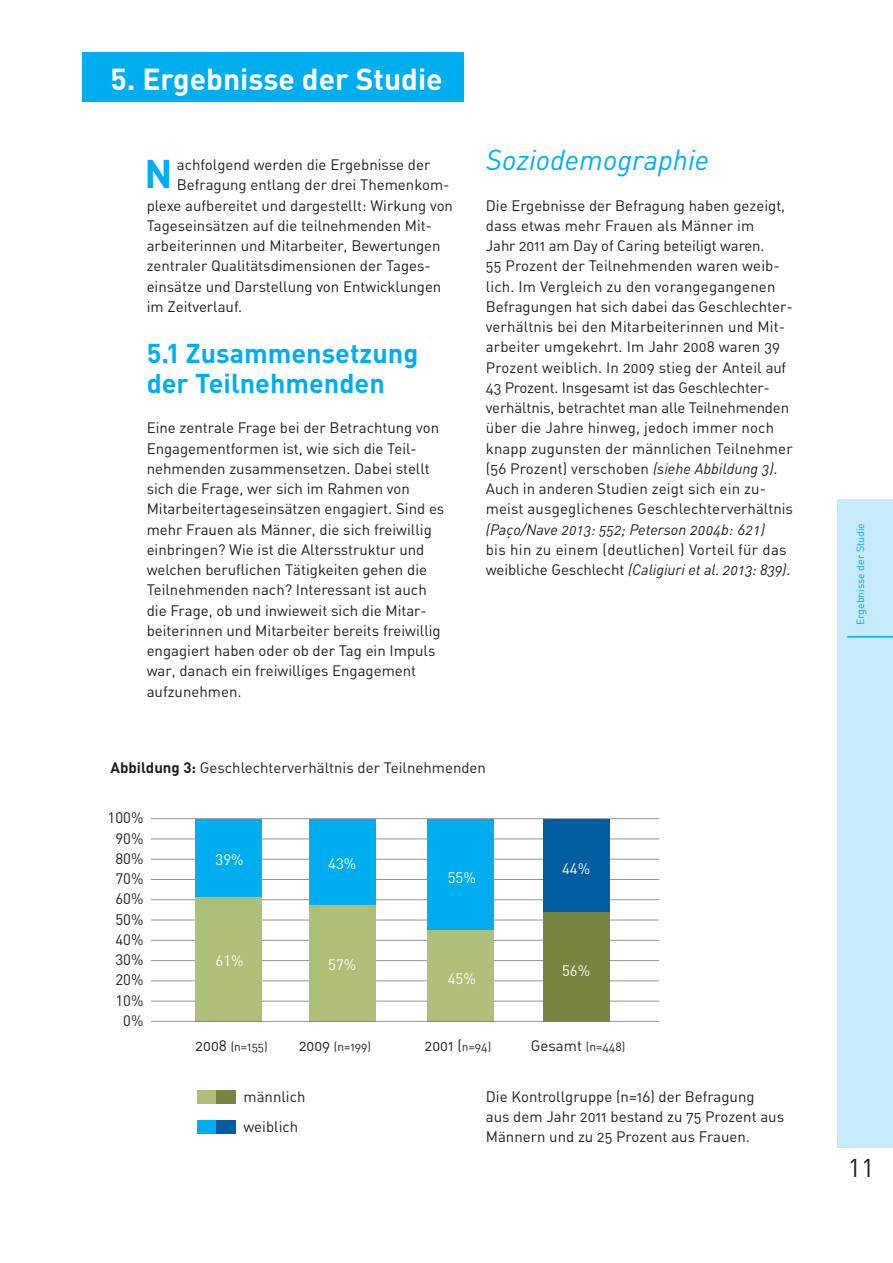
<style>
.page{position:relative;width:893px;height:1263px;background:#fff}
.page>*{position:absolute;margin:0;border:0;box-sizing:border-box;transform-origin:0 0}
.t1{font:700 39.6px "DIN";color:#00aeef}
.t2{font:700 30px "DIN";color:#fff}
.t3{font:italic 28.5px "DINOT";color:#00aeef}
.t4{font:700 27px/30.3px "DIN";color:#00aeef}
.t5{font:25.5px "DIN";color:#231f20}
.t6{font:15px/20.2px "DIN Regular Alternate";color:#231f20}
.t7{font:italic 15px "DINOT";letter-spacing:-.005em;color:#231f20}
.t8{font:15px "DIN Regular Alternate";letter-spacing:.02em;color:#231f20}
.t9{font:15px/20.2px "DIN";color:#231f20;text-align:right}
.t10{font:15px "DIN";color:#fff}
.t11{font:12px "DIN Regular Alternate";color:#231f20}
.t12{font:10.5px "DIN";color:#00aeef}
.s1{font-family:"DINOT";font-style:italic}
.s2{font-family:"DIN Regular Alternate";font-style:normal}
.s3{font-family:"DIN";font-weight:700}
.s4{font-size:15px}
.s5{font-size:12px}
</style>
<div class="page">
<div style="left:82px;top:52px;width:381px;height:50px;background:#00aeef"></div>
<hr style="left:151px;top:818px;width:508px;height:1px;background:#939598">
<hr style="left:151px;top:838px;width:508px;height:1px;background:#939598">
<hr style="left:151px;top:859px;width:508px;height:1px;background:#939598">
<hr style="left:151px;top:879px;width:508px;height:1px;background:#939598">
<hr style="left:151px;top:899px;width:508px;height:1px;background:#939598">
<hr style="left:151px;top:920px;width:508px;height:1px;background:#939598">
<hr style="left:151px;top:940px;width:508px;height:1px;background:#939598">
<hr style="left:151px;top:960px;width:508px;height:1px;background:#939598">
<hr style="left:151px;top:980px;width:508px;height:1px;background:#939598">
<hr style="left:151px;top:1001px;width:508px;height:1px;background:#939598">
<hr style="left:151px;top:1021px;width:508px;height:1px;background:#939598">
<div style="left:196px;top:819px;width:66px;height:202px;background:#00aeef"></div>
<div style="left:196px;top:898px;width:66px;height:123px;background:#aebf79"></div>
<div style="left:198px;top:1121px;width:19px;height:13px;background:#00aeef"></div>
<div style="left:217px;top:1121px;width:19px;height:13px;background:#005da0"></div>
<div style="left:198px;top:1090px;width:19px;height:14px;background:#aebf79"></div>
<div style="left:217px;top:1090px;width:19px;height:14px;background:#758640"></div>
<div style="left:309px;top:819px;width:67px;height:202px;background:#00aeef"></div>
<div style="left:309px;top:906px;width:67px;height:115px;background:#aebf79"></div>
<div style="left:427px;top:819px;width:67px;height:202px;background:#00aeef"></div>
<div style="left:427px;top:930px;width:67px;height:91px;background:#aebf79"></div>
<div style="left:544px;top:819px;width:66px;height:202px;background:#005da0"></div>
<div style="left:544px;top:912px;width:66px;height:109px;background:#758640"></div>
<div style="left:838px;top:499px;width:55px;height:648px;background:#c6eafa"></div>
<hr style="left:847px;top:636px;width:46px;height:1px;background:#00aeef">
<h2 class="t2" style="left:111px;top:60px;width:334px">5. Ergebnisse der Studie</h2>
<p class="t6" style="left:177px;top:154px;width:255px">achfolgend werden die Ergebnisse der</p>
<p class="t6" style="left:177px;top:175px;width:274px">Befragung entlang der drei Themenkom-</p>
<p class="t6" style="left:147px;top:195px;width:308px">plexe aufbereitet und dargestellt: Wirkung von</p>
<p class="t6" style="left:147px;top:215px;width:287px">Tageseinsätzen auf die teilnehmenden Mit-</p>
<p class="t6" style="left:147px;top:235px;width:295px">arbeiterinnen und Mitarbeiter, Bewertungen</p>
<p class="t6" style="left:147px;top:256px;width:284px">zentraler Qualitätsdimensionen der Tages-</p>
<p class="t6" style="left:147px;top:276px;width:296px">einsätze und Darstellung von Entwicklungen</p>
<p class="t6" style="left:147px;top:296px;width:95px">im Zeitverlauf.</p>
<h3 class="t4" style="left:147px;top:336px;width:273px">5.1 Zusammensetzung der Teilnehmenden</h3>
<p class="t6" style="left:147px;top:418px;width:299px">Eine zentrale Frage bei der Betrachtung von Engagementformen ist, wie sich die Teil&shy;nehmenden zusammensetzen. Dabei stellt sich die Frage, wer sich im Rahmen von Mitarbeitertageseinsätzen engagiert. Sind es mehr Frauen als Männer, die sich freiwillig einbringen? Wie ist die Altersstruktur und welchen beruflichen Tätigkeiten gehen die Teilnehmenden nach? Interessant ist auch die Frage, ob und inwieweit sich die Mitar&shy;beiterinnen und Mitarbeiter bereits freiwillig engagiert haben oder ob der Tag ein Impuls war, danach ein freiwilliges Engagement aufzunehmen.</p>
<h1 class="t1" style="left:145px;top:148px;width:30px">N</h1>
<h3 class="t3" style="left:486px;top:139px;width:225px">Soziodemographie</h3>
<p class="t6" style="left:486px;top:195px;width:309px">Die Ergebnisse der Befragung haben gezeigt, dass etwas mehr Frauen als Männer im<br>Jahr 2011 am Day of Caring beteiligt waren.<br>55 Prozent der Teilnehmenden waren weib&shy;lich. Im Vergleich zu den vorangegangenen Befragungen hat sich dabei das Geschlechter-- verhältnis bei den Mitarbeiterinnen und Mit&shy;arbeiter umgekehrt. Im Jahr 2008 waren 39<br>Prozent weiblich. In 2009 stieg der Anteil auf 43 Prozent. Insgesamt ist das Geschlechter-- verhältnis, betrachtet man alle Teilnehmenden-- über die Jahre hinweg, jedoch immer noch knapp zugunsten der männlichen Teilnehmer (56 Prozent) verschoben <span class="s1">(siehe Abbildung 3)</span>.<br>Auch in anderen Studien zeigt sich ein zu&shy;meist ausgeglichenes Geschlechterverhältnis</p>
<p class="t7" style="left:486px;top:518px;width:281px">(Paço/Nave 2013: 552; Peterson 2004b: 621)</p>
<p class="t8" style="left:486px;top:540px;width:302px">bis hin zu einem (deutlichen) Vorteil für das</p>
<p class="t7" style="left:486px;top:558px;width:304px"><span class="s2">weibliche Geschlecht</span> (Caligiuri et al. 2013: 839)<span class="s2">.</span></p>
<p class="t6" style="left:111px;top:757px;width:377px"><span class="s3">Abbildung 3:</span> Geschlechterverhältnis der Teilnehmenden</p>
<p class="t9" style="left:108px;top:807px;width:37px">100%<br>90%<br>80%<br>70%<br>60%<br>50%<br>40%<br>30%<br>20%<br>10%<br>0%</p>
<p class="t10" style="left:216px;top:850px;width:30px">39%</p>
<p class="t10" style="left:328px;top:854px;width:30px">43%</p>
<p class="t10" style="left:448px;top:868px;width:30px">55%</p>
<p class="t10" style="left:216px;top:951px;width:30px">61%</p>
<p class="t10" style="left:328px;top:956px;width:30px">57%</p>
<p class="t10" style="left:448px;top:969px;width:30px">45%</p>
<p class="t10" style="left:562px;top:860px;width:30px">44%</p>
<p class="t10" style="left:562px;top:961px;width:30px">56%</p>
<p class="t11" style="left:196px;top:1039px;width:74px"><span class="s4">2008</span> (n=155)</p>
<p class="t11" style="left:299px;top:1039px;width:74px"><span class="s4">2009</span> (n=199)</p>
<p class="t6" style="left:425px;top:1035px;width:68px">2001 (<span class="s5">n=94)</span></p>
<p class="t11" style="left:531px;top:1039px;width:96px"><span class="s4">Gesamt</span> (n=448)</p>
<p class="t6" style="left:243px;top:1086px;width:63px">männlich</p>
<p class="t6" style="left:243px;top:1116px;width:56px">weiblich</p>
<p class="t6" style="left:486px;top:1086px;width:300px">Die Kontrollgruppe (n=16) der Befragung<br>aus dem Jahr 2011 bestand zu 75 Prozent aus<br>Männern und zu 25 Prozent aus Frauen.</p>
<p class="t12" style="left:854px;top:625px;width:104px;rotate:-90deg">Ergebnisse der Studie</p>
<h3 class="t5" style="left:848px;top:1152px;width:28px">11</h3>
</div>
